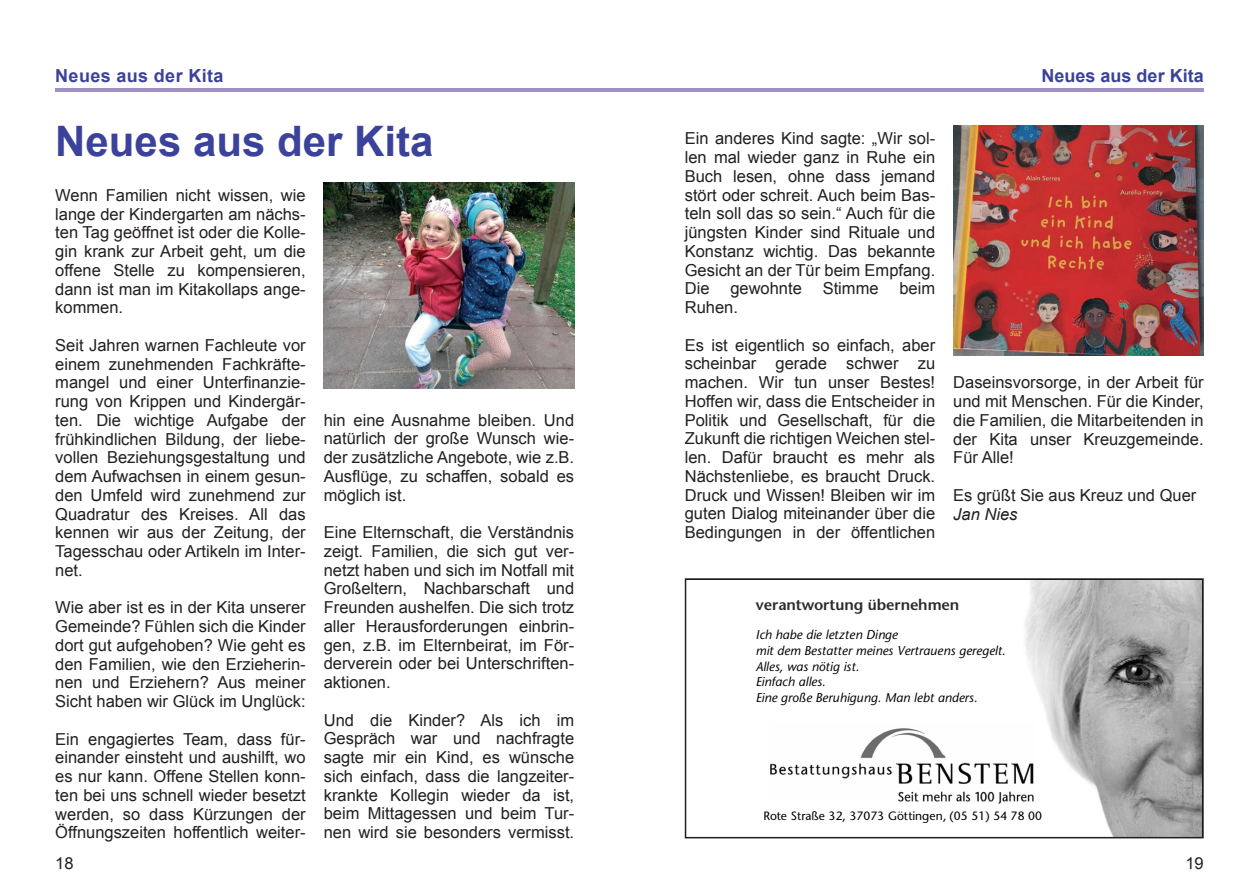
<style>
.page{position:relative;width:1259px;height:893px;background:#fff}
.page>*{position:absolute;margin:0;border:0;box-sizing:border-box;transform-origin:0 0}
.t1{font:700 42px "Arial";color:#3b429b}
.t2{font:700 18px "Arial";letter-spacing:.01em;color:#3b429b}
.t3{font:16.5px/18.8px "Arial";color:#231f20;text-align:justify}
.t4{font:italic 16.5px "Arial";color:#231f20}
.t5{font:16.5px "Arial";color:#231f20}
.t6{font:600 15.3px "Stone Sans";color:#2c2c2c}
.t7{font:italic 12.75px/15.8px "Stone Sans";letter-spacing:.005em;color:#000}
.t8{font:12px "Stone Sans";color:#000}
</style>
<div class="page">
<img style="left:1024px;top:581px;width:176px;height:254px">
<img style="left:770px;top:722px;width:265px;height:82px">
<div style="left:685px;top:578px;width:518px;height:260px;border:2px solid #231f20"></div>
<img style="left:324px;top:182px;width:250px;height:206px">
<img style="left:953px;top:125px;width:250px;height:230px">
<hr style="left:629px;top:88px;width:574px;height:3px;background:#9f91c5">
<hr style="left:55px;top:88px;width:574px;height:3px;background:#9f91c5">
<p class="t2" style="left:55px;top:64px;width:170px">Neues aus der Kita</p>
<p class="t2" style="left:1041px;top:64px;width:164px">Neues aus der Kita</p>
<h1 class="t1" style="left:55px;top:114px;width:380px">Neues aus der Kita</h1>
<p class="t3" style="left:55px;top:186px;width:252px">Wenn Familien nicht wissen, wie lange der Kindergarten am nächs&shy;ten Tag geöffnet ist oder die Kolle&shy;gin krank zur Arbeit geht, um die offene Stelle zu kompensieren, dann ist man im Kitakollaps ange&shy;kommen.</p>
<p class="t3" style="left:55px;top:336px;width:252px">Seit Jahren warnen Fachleute vor einem zunehmenden Fachkräfte&shy;mangel und einer Unterfinanzie&shy;rung von Krippen und Kindergär&shy;ten. Die wichtige Aufgabe der frühkindlichen Bildung, der liebe&shy;vollen Beziehungsgestaltung und dem Aufwachsen in einem gesun&shy;den Umfeld wird zunehmend zur Quadratur des Kreises. All das kennen wir aus der Zeitung, der Tagesschau oder Artikeln im Inter&shy;net.</p>
<p class="t3" style="left:55px;top:598px;width:252px">Wie aber ist es in der Kita unserer Gemeinde? Fühlen sich die Kinder dort gut aufgehoben? Wie geht es den Familien, wie den Erzieherin&shy;nen und Erziehern? Aus meiner Sicht haben wir Glück im Unglück:</p>
<p class="t3" style="left:55px;top:729px;width:252px">Ein engagiertes Team, dass für&shy;einander einsteht und aushilft, wo es nur kann. Offene Stellen konn&shy;ten bei uns schnell wieder besetzt werden, so dass Kürzungen der Öffnungszeiten hoffentlich weiter-</p>
<p class="t3" style="left:324px;top:411px;width:252px">hin eine Ausnahme bleiben. Und natürlich der große Wunsch wie&shy;der zusätzliche Angebote, wie z.B.<br>Ausflüge, zu schaffen, sobald es möglich ist.</p>
<p class="t3" style="left:324px;top:523px;width:252px">Eine Elternschaft, die Verständnis zeigt. Familien, die sich gut ver&shy;netzt haben und sich im Notfall mit Großeltern, Nachbarschaft und Freunden aushelfen. Die sich trotz aller Herausforderungen einbrin&shy;gen, z.B. im Elternbeirat, im För&shy;derverein oder bei Unterschriften&shy;aktionen.</p>
<p class="t3" style="left:324px;top:711px;width:252px">Und die Kinder? Als ich im Gespräch war und nachfragte sagte mir ein Kind, es wünsche sich einfach, dass die langzeiter&shy;krankte Kollegin wieder da ist, beim Mittagessen und beim Tur&shy;nen wird sie besonders vermisst.</p>
<p class="t3" style="left:685px;top:129px;width:252px">Ein anderes Kind sagte: „Wir sol&shy;len mal wieder ganz in Ruhe ein Buch lesen, ohne dass jemand stört oder schreit. Auch beim Bas&shy;teln soll das so sein.“ Auch für die jüngsten Kinder sind Rituale und Konstanz wichtig. Das bekannte Gesicht an der Tür beim Empfang.<br>Die</p>
<p class="t3" style="left:730px;top:279px;width:73px">gewohnte</p>
<p class="t3" style="left:822px;top:279px;width:57px">Stimme</p>
<p class="t3" style="left:899px;top:279px;width:37px">beim</p>
<p class="t3" style="left:685px;top:298px;width:55px">Ruhen.</p>
<p class="t3" style="left:685px;top:336px;width:252px">Es ist eigentlich so einfach, aber scheinbar gerade schwer zu machen. Wir tun unser Bestes!<br>Hoffen wir, dass die Entscheider in Politik und Gesellschaft, für die Zukunft die richtigen Weichen stel&shy;len. Dafür braucht es mehr als Nächstenliebe, es braucht Druck.<br>Druck und Wissen! Bleiben wir im guten Dialog miteinander über die Bedingungen in der öffentlichen</p>
<p class="t3" style="left:953px;top:373px;width:252px">Daseinsvorsorge, in der Arbeit für und mit Menschen. Für die Kinder, die Familien, die Mitarbeitenden in der Kita unser Kreuzgemeinde.<br>Für Alle!</p>
<p class="t3" style="left:953px;top:486px;width:245px">Es grüßt Sie aus Kreuz und Quer</p>
<p class="t4" style="left:953px;top:503px;width:66px">Jan Nies</p>
<p class="t6" style="left:756px;top:598px;width:205px">verantwortung übernehmen</p>
<p class="t7" style="left:756px;top:628px;width:251px">Ich habe die letzten Dinge<br>mit dem Bestatter meines Vertrauens geregelt.<br>Alles, was nötig ist.<br>Einfach alles.<br>Eine große Beruhigung. Man lebt anders.</p>
<p class="t8" style="left:763px;top:811px;width:280px">Rote Straße 32, 37073 Göttingen, (05 51) 54 78 00</p>
<p class="t5" style="left:55px;top:853px;width:20px">18</p>
<p class="t5" style="left:1185px;top:853px;width:20px">19</p>
</div>
